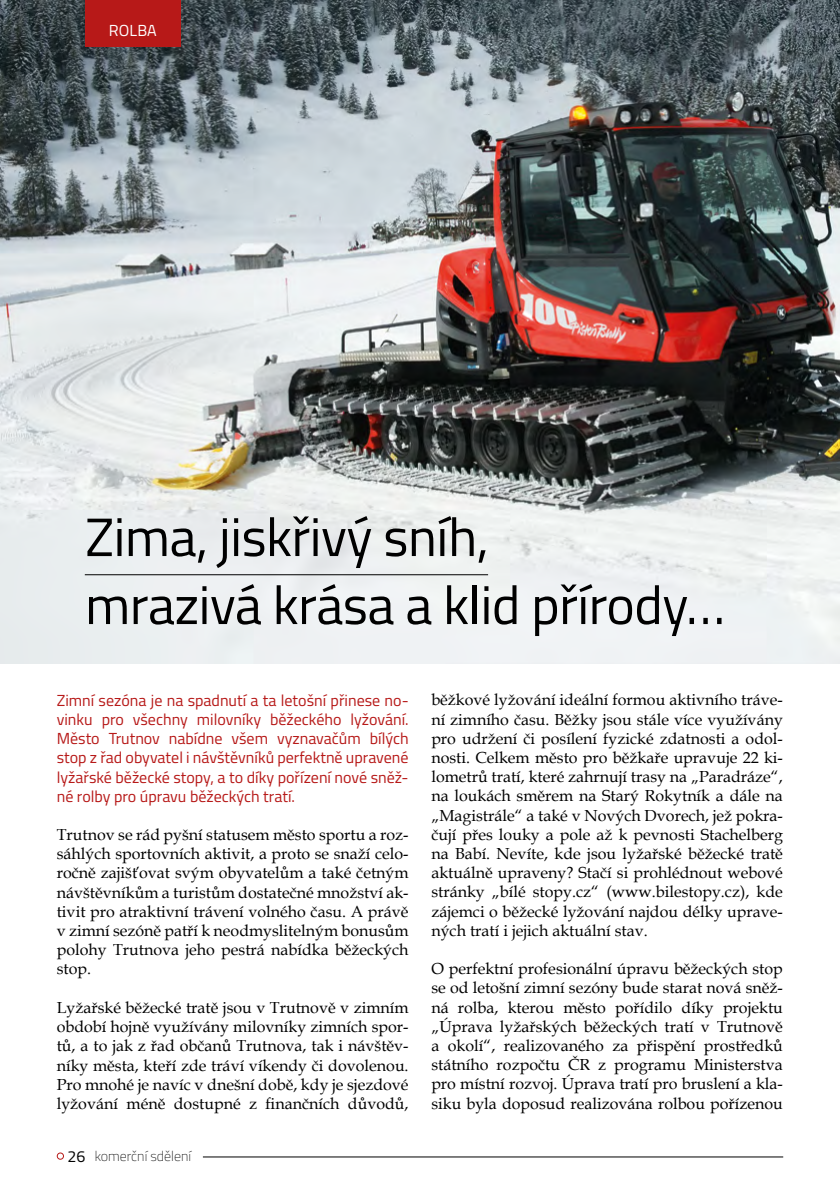
<style>
.page{position:relative;width:840px;height:1191px;background:#fff}
.page>*{position:absolute;margin:0;border:0;box-sizing:border-box;transform-origin:0 0}
.t1{font:54px/68px "Titillium Web";letter-spacing:-.01em;color:#000}
.t2{font:16px/19.2px "Book Antiqua";color:#000;text-align:justify}
.t3{font:16px/19.2px "Titillium";color:#b71918;text-align:justify}
.t4{font:16px "Titillium Web";letter-spacing:.01em;color:#fff}
.t5{font:100 14px "Titillium Web";color:#000}
.s1{font-weight:400;font-size:16px}
</style>
<div class="page">
<img style="left:0;top:0;width:839px;height:663px">
<div style="left:57px;top:1152px;width:7px;height:7px;border:1px solid #b71918;border-radius:50%"></div>
<hr style="left:203px;top:1156px;width:579px;height:1px;background:#000">
<hr style="left:85px;top:574px;width:403px;height:1px;background:#000">
<div style="left:85px;top:0;width:95px;height:47px;background:#b71918"></div>
<p class="t4" style="left:109px;top:18px;width:49px">ROLBA</p>
<h1 class="t1" style="left:85px;top:500px;width:641px">Zima, jiskřivý sníh,<br>mrazivá krása a klid přírody…</h1>
<p class="t3" style="left:57px;top:689px;width:353px">Zimní sezóna je na spadnutí a ta letošní přinese no&shy;vinku pro všechny milovníky běžeckého lyžování.<br>Město Trutnov nabídne všem vyznavačům bílých stop z řad obyvatel i návštěvníků perfektně upravené lyžařské běžecké stopy, a to díky pořízení nové sněž&shy;né rolby pro úpravu běžeckých tratí.</p>
<p class="t2" style="left:57px;top:824px;width:353px">Trutnov se rád pyšní statusem město sportu a roz&shy;sáhlých sportovních aktivit, a proto se snaží celo&shy;ročně zajišťovat svým obyvatelům a také četným návštěvníkům a turistům dostatečné množství ak&shy;tivit pro atraktivní trávení volného času. A právě v zimní sezóně patří k neodmyslitelným bonusům polohy Trutnova jeho pestrá nabídka běžeckých stop.</p>
<p class="t2" style="left:57px;top:997px;width:353px">Lyžařské běžecké tratě jsou v Trutnově v zimním období hojně využívány milovníky zimních spor&shy;tů, a to jak z řad občanů Trutnova, tak i návštěv&shy;níky města, kteří zde tráví víkendy či dovolenou.<br>Pro mnohé je navíc v dnešní době, kdy je sjezdové lyžování méně dostupné z finančních důvodů,</p>
<p class="t5" style="left:67px;top:1145px;width:125px"><span class="s1">26</span> komerční sdělení</p>
<p class="t2" style="left:431px;top:690px;width:353px">běžkové lyžování ideální formou aktivního tráve&shy;ní zimního času. Běžky jsou stále více využívány pro udržení či posílení fyzické zdatnosti a odol&shy;nosti. Celkem město pro běžkaře upravuje 22 ki&shy;lometrů tratí, které zahrnují trasy na „Paradráze“, na loukách směrem na Starý Rokytník a dále na „Magistrále“ a také v Nových Dvorech, jež pokra&shy;čují přes louky a pole až k pevnosti Stachelberg na Babí. Nevíte, kde jsou lyžařské běžecké tratě aktuálně upraveny? Stačí si prohlédnout webové stránky „bílé stopy.cz“ (www.bilestopy.cz), kde zájemci o běžecké lyžování najdou délky uprave&shy;ných tratí i jejich aktuální stav.</p>
<p class="t2" style="left:431px;top:958px;width:353px">O perfektní profesionální úpravu běžeckých stop se od letošní zimní sezóny bude starat nová sněž&shy;ná rolba, kterou město pořídilo díky projektu „Úprava lyžařských běžeckých tratí v Trutnově a okolí“, realizovaného za přispění prostředků státního rozpočtu ČR z programu Ministerstva pro místní rozvoj. Úprava tratí pro bruslení a kla&shy;siku byla doposud realizována rolbou pořízenou</p>
</div>
